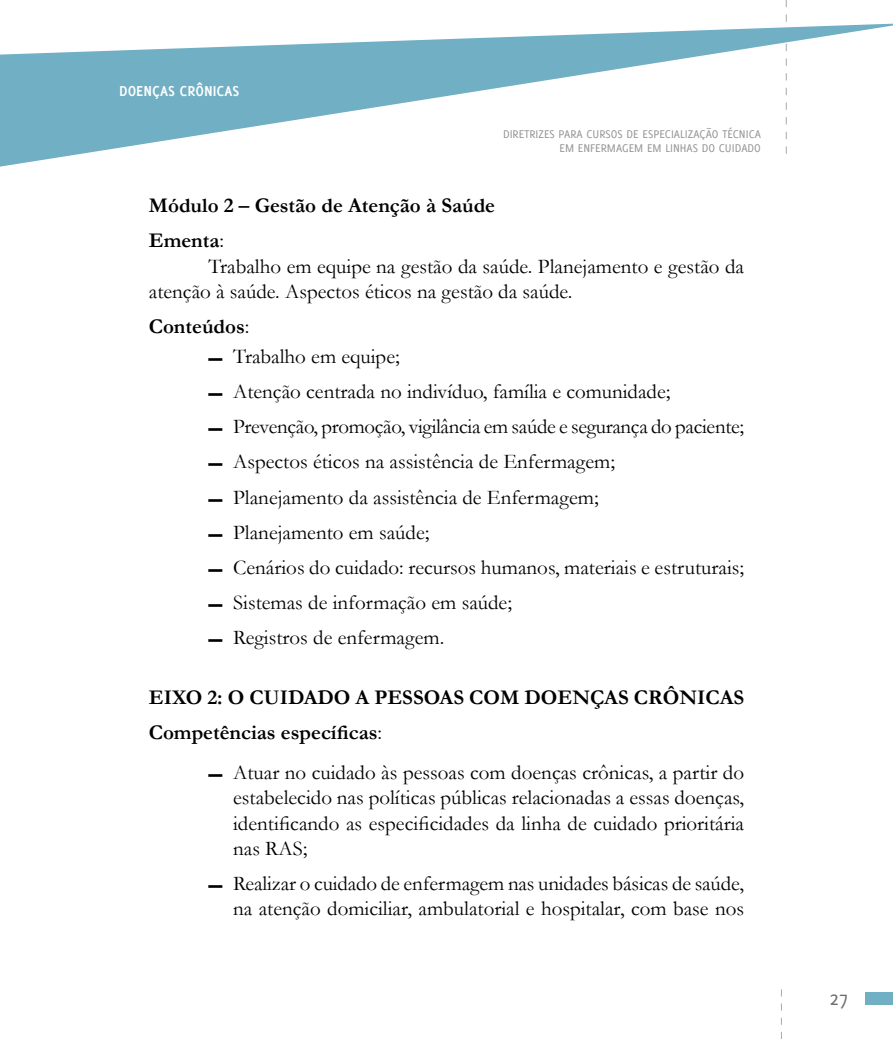
<style>
.page{position:relative;width:893px;height:1042px;background:#fff}
.page>*{position:absolute;margin:0;border:0;box-sizing:border-box;transform-origin:0 0}
.t1{font:21px/35.2px "Garamond";color:#000}
.t2{font:700 21px/35.2px "Garamond";color:#000}
.t3{font:21px "Delicious";color:#6d6e71}
.t4{font:700 15.75px "Delicious";color:#fff}
.t5{font:12.25px/14.7px "Delicious";color:#939598;text-align:right}
.s1{font-weight:400}
.s2{font-weight:700}
.s3{font-size:14px}
</style>
<div class="page">
<svg style="left:786px;top:0;width:1px;height:22px"></svg>
<div style="left:866px;top:991px;width:27px;height:13px;background:#70afc4"></div>
<svg style="left:781px;top:989px;width:1px;height:50px"></svg>
<svg style="left:0;top:23px;width:893px;height:144px"></svg>
<p class="t4" style="left:119px;top:82px;width:122px">DOENÇAS CRÔNICAS</p>
<p class="t5" style="left:503px;top:126px;width:259px">DIRETRIZES PARA CURSOS DE ESPECIALIZAÇÃO TÉCNICA<br>EM ENFERMAGEM EM LINHAS DO CUIDADO</p>
<p class="t2" style="left:149px;top:188px;width:348px">Módulo 2 – Gestão de Atenção à Saúde<br>Ementa<span class="s1">:</span></p>
<p class="t1" style="left:149px;top:253px;width:597px;line-height:25.2px;text-indent:60px">Trabalho em equipe na gestão da saúde. Planejamento e gestão da atenção à saúde. Aspectos éticos na gestão da saúde.</p>
<p class="t1" style="left:208px;top:311px;width:193px;line-height:30.1px;text-indent:-60px"><span class="s2">Conteúdos</span>:<br><span class="s3">▬</span> Trabalho em equipe;</p>
<p class="t1" style="left:208px;top:373px;width:537px"><span class="s3">▬</span> Atenção centrada no indivíduo, família e comunidade;<br><span class="s3">▬</span> Prevenção, promoção, vigilância em saúde e segurança do paciente; <span class="s3">▬</span> Aspectos éticos na assistência de Enfermagem;<br><span class="s3">▬</span> Planejamento da assistência de Enfermagem;<br><span class="s3">▬</span> Planejamento em saúde;<br><span class="s3">▬</span> Cenários do cuidado: recursos humanos, materiais e estruturais; <span class="s3">▬</span> Sistemas de informação em saúde;<br><span class="s3">▬</span> Registros de enfermagem.</p>
<p class="t2" style="left:149px;top:680px;width:597px">EIXO 2: O CUIDADO A PESSOAS COM DOENÇAS CRÔNICAS<br>Competências específicas<span class="s1">:</span></p>
<p class="t1" style="left:233px;top:759px;width:512px;line-height:25.2px;text-align:justify;text-indent:-25px"><span class="s3">▬</span> Atuar no cuidado às pessoas com doenças crônicas, a partir do estabelecido nas políticas públicas relacionadas a essas doenças, identificando as especificidades da linha de cuidado prioritária nas RAS;</p>
<p class="t1" style="left:208px;top:870px;width:537px;line-height:25.2px;text-align:right"><span class="s3">▬</span> Realizar o cuidado de enfermagem nas unidades básicas de saúde, na atenção domiciliar, ambulatorial e hospitalar, com base nos</p>
<p class="t3" style="left:829px;top:986px;width:20px">27</p>
</div>
